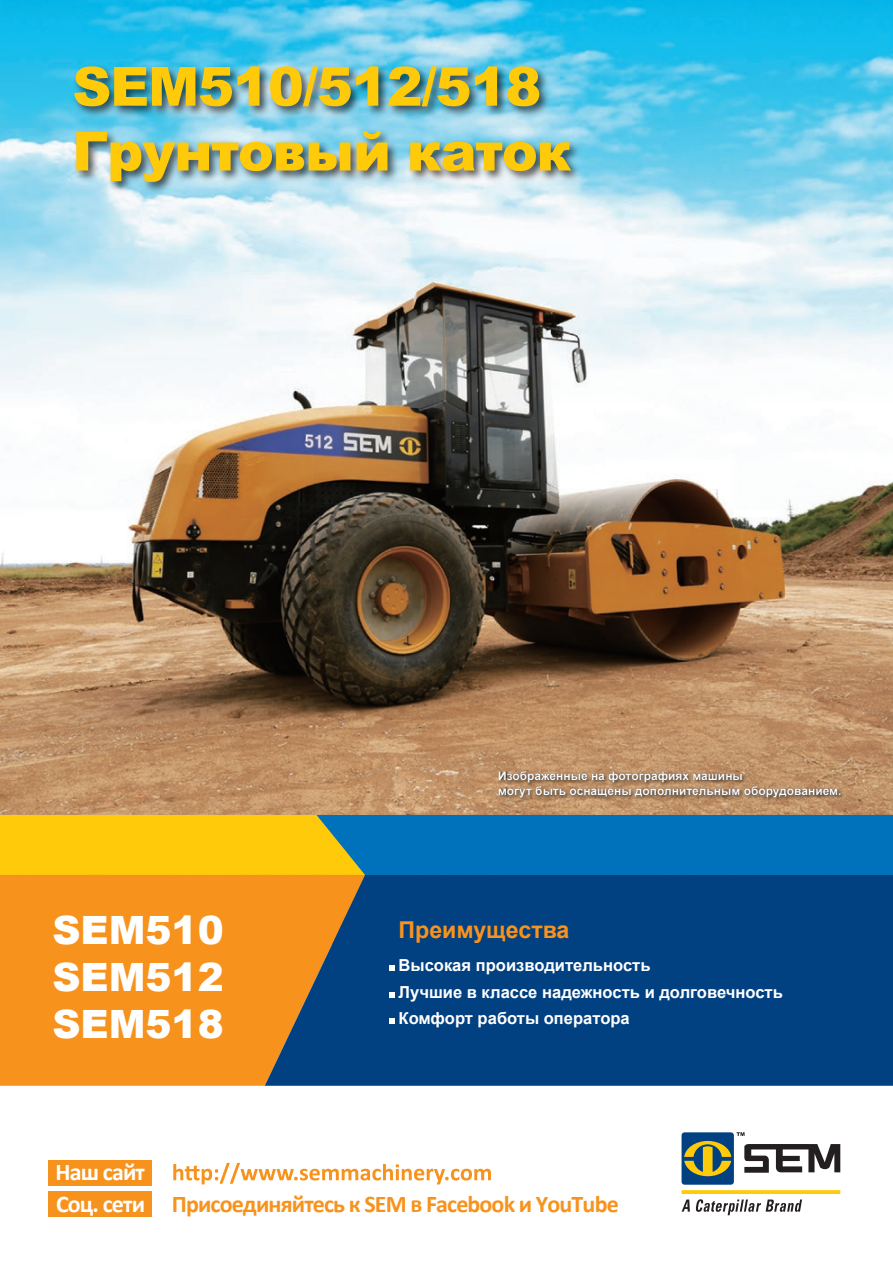
<style>
.page{position:relative;width:893px;height:1263px;background:#fff}
.page>*{position:absolute;margin:0;border:0;box-sizing:border-box;transform-origin:0 0}
.t1{font:900 54px/64.8px "Arial";letter-spacing:-.02em;color:#feca0a}
.t2{font:900 39px/46.8px "Arial";color:#fff;text-align:justify}
.t3{font:700 24px/31.8px "Calibri";letter-spacing:-.035em;color:#f7931d}
.t4{font:700 23.25px "Arial";color:#f7931d}
.t5{font:700 16.5px/26.5px "Arial";color:#fff}
.t6{font:700 12px/15px "Arial";color:#fff}
.s1{color:#fff}
</style>
<div class="page">
<img style="left:0;top:0;width:893px;height:815px">
<img style="left:66px;top:53px;width:520px;height:149px">
<img style="left:494px;top:766px;width:354px;height:40px">
<div style="left:681px;top:1132px;width:53px;height:53px;background:#014081;border-radius:3px"></div>
<svg style="left:684px;top:1132px;width:156px;height:44px"></svg>
<svg style="left:681px;top:1190px;width:159px;height:25px"></svg>
<svg style="left:0;top:815px;width:893px;height:60px;background:#619378"></svg>
<div style="left:0;top:875px;width:265px;height:211px;background:#f7931d"></div>
<svg style="left:265px;top:875px;width:628px;height:211px;background:#144679"></svg>
<div style="left:48px;top:1160px;width:104px;height:25px;background:#f7931d"></div>
<div style="left:48px;top:1192px;width:104px;height:25px;background:#f7931d"></div>
<svg style="left:173px;top:1163px;width:318px;height:21px"></svg>
<svg style="left:389px;top:965px;width:6px;height:6px"></svg>
<svg style="left:389px;top:992px;width:6px;height:6px"></svg>
<svg style="left:389px;top:1018px;width:6px;height:6px"></svg>
<h1 class="t1" style="left:72px;top:52px;width:501px">SEM510/512/518<br>Грунтовый каток</h1>
<h2 class="t2" style="left:52px;top:905px;width:173px">SEM510<br>SEM512<br>SEM518</h2>
<p class="t6" style="left:498px;top:769px;width:345px">Изображенные на фотографиях машины<br>могут быть оснащены дополнительным оборудованием.</p>
<h3 class="t4" style="left:398px;top:914px;width:173px">Преимущества</h3>
<p class="t5" style="left:399px;top:952px;width:386px">Высокая производительность<br>Лучшие в классе надежность и долговечность<br>Комфорт работы оператора</p>
<h3 class="t3" style="left:56px;top:1155px;width:565px"><span class="s1">Наш сайт<br>Соц. сети</span> Присоединяйтесь к SEM в Facebook и YouTube</h3>
</div>
